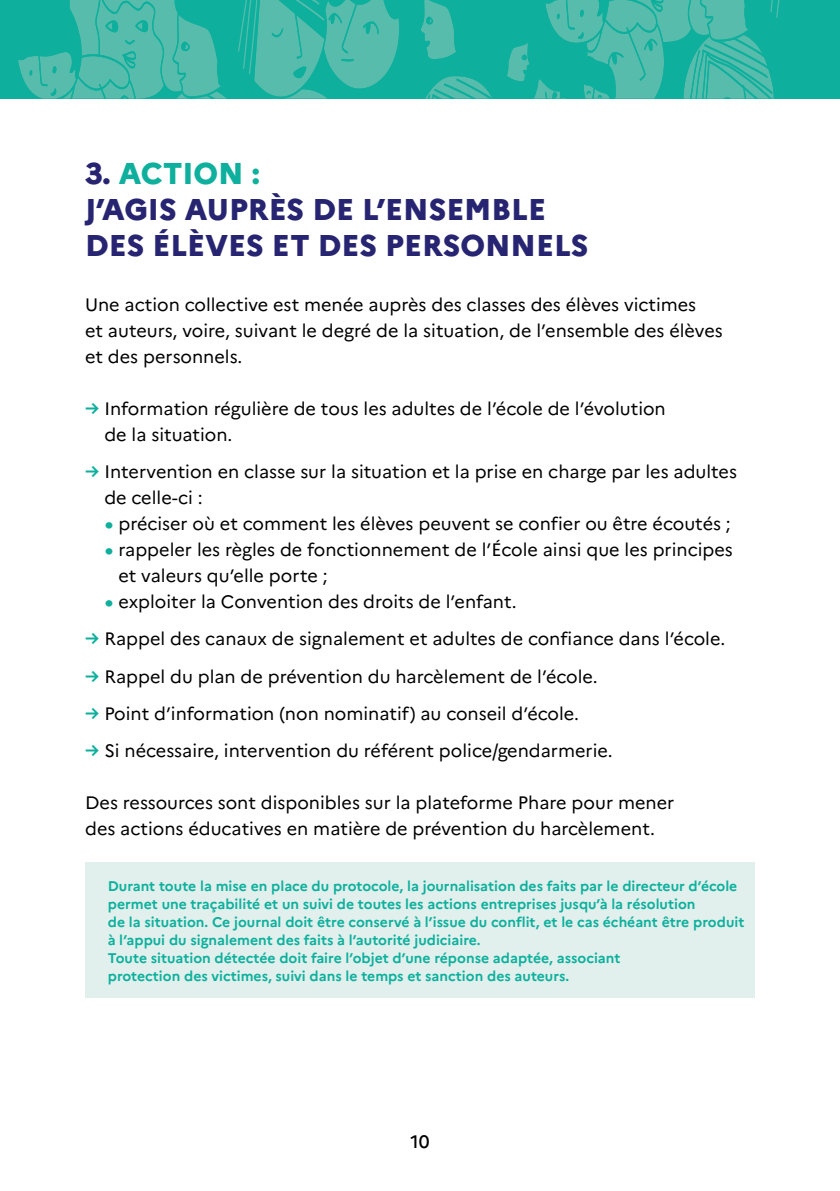
<style>
.page{position:relative;width:840px;height:1191px;background:#fff}
.page>*{position:absolute;margin:0;border:0;box-sizing:border-box;transform-origin:0 0}
.t1{font:800 30px/36px "Marianne";color:#272571}
.t2{font:18px/26px "Marianne";color:#000}
.t3{font:500 18px "Marianne";color:#000}
.t4{font:700 14px/18px "Marianne";color:#0eb09d}
.s1{color:#0eb09d}
.s2{font-weight:700;color:#0eb09d}
.s3{font-weight:800;color:#0eb09d}
</style>
<div class="page">
<div style="left:0;top:0;width:839px;height:99px;background:#0eb09d"></div>
<svg style="left:18px;top:0;width:381px;height:99px"></svg>
<svg style="left:421px;top:0;width:359px;height:99px"></svg>
<div style="left:85px;top:862px;width:669px;height:136px;background:#e1f0ed"></div>
<h1 class="t1" style="left:85px;top:155px;width:504px">3. <span class="s1">ACTION :<br></span>J’AGIS AUPRÈS DE L’ENSEMBLE<br>DES ÉLÈVES ET DES PERSONNELS</h1>
<p class="t2" style="left:85px;top:291px;width:638px">Une action collective est menée auprès des classes des élèves victimes<br>et auteurs, voire, suivant le degré de la situation, de l’ensemble des élèves et des personnels.</p>
<p class="t2" style="left:104px;top:395px;width:562px;text-indent:-19px"><span class="s2">→</span> Information régulière de tous les adultes de l’école de l’évolution de la situation.</p>
<p class="t2" style="left:104px;top:458px;width:633px;text-indent:-19px"><span class="s2">→</span> Intervention en classe sur la situation et la prise en charge par les adultes de celle-ci :</p>
<p class="t2" style="left:105px;top:510px;width:627px"><span class="s3">•</span> préciser où et comment les élèves peuvent se confier ou être écoutés ;</p>
<p class="t2" style="left:118px;top:536px;width:615px;text-indent:-13px"><span class="s3">•</span> rappeler les règles de fonctionnement de l’École ainsi que les principes et valeurs qu’elle porte ;</p>
<p class="t2" style="left:105px;top:588px;width:413px"><span class="s3">•</span> exploiter la Convention des droits de l’enfant.</p>
<p class="t2" style="left:85px;top:626px;width:641px"><span class="s2">→</span> Rappel des canaux de signalement et adultes de confiance dans l’école.</p>
<p class="t2" style="left:85px;top:663px;width:514px"><span class="s2">→</span> Rappel du plan de prévention du harcèlement de l’école.</p>
<p class="t2" style="left:85px;top:700px;width:495px"><span class="s2">→</span> Point d’information (non nominatif) au conseil d’école.</p>
<p class="t2" style="left:85px;top:738px;width:529px"><span class="s2">→</span> Si nécessaire, intervention du référent police/gendarmerie.</p>
<p class="t2" style="left:85px;top:790px;width:590px">Des ressources sont disponibles sur la plateforme Phare pour mener des actions éducatives en matière de prévention du harcèlement.</p>
<p class="t4" style="left:108px;top:876px;width:637px">Durant toute la mise en place du protocole, la journalisation des faits par le directeur d’école permet une traçabilité et un suivi de toutes les actions entreprises jusqu’à la résolution<br>de la situation. Ce journal doit être conservé à l’issue du conflit, et le cas échéant être produit à l’appui du signalement des faits à l’autorité judiciaire.<br>Toute situation détectée doit faire l’objet d’une réponse adaptée, associant<br>protection des victimes, suivi dans le temps et sanction des auteurs.</p>
<p class="t3" style="left:410px;top:1130px;width:21px">10</p>
</div>
